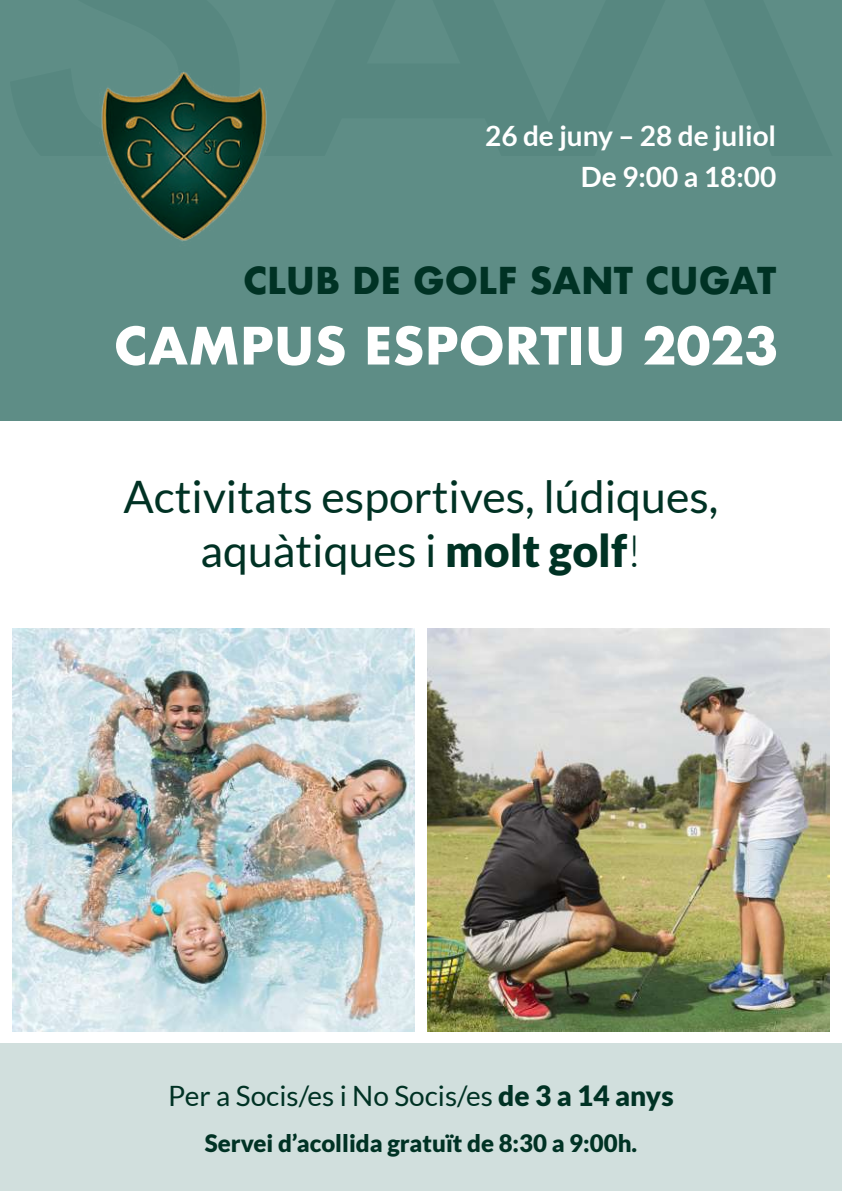
<style>
.page{position:relative;width:842px;height:1191px;background:#fff}
.page>*{position:absolute;margin:0;border:0;box-sizing:border-box;transform-origin:0 0}
.t1{font:700 50px "Futura";color:#fff}
.t2{font:44.8px/53.6px "Lato";color:#003224;text-align:center}
.t3{font:700 36px "Futura";color:#003224}
.t4{font:28px "Lato";color:#003224}
.t5{font:700 28px/40.4px "Lato";color:#fff;text-align:right}
.t6{font:900 24px "Lato";color:#003224}
.s1{font-weight:900}
.s2{font-weight:300}
</style>
<div class="page">
<div style="left:0;top:0;width:842px;height:420px;background:#5e8d86"></div>
<div style="left:0;top:1043px;width:842px;height:148px;background:#d1dfdd"></div>
<img style="left:101px;top:72px;width:166px;height:170px">
<img style="left:12px;top:629px;width:403px;height:402px">
<img style="left:427px;top:629px;width:402px;height:402px">
<hr style="left:841px;top:578px;width:1px;height:72px;background:#195d53">
<p class="t5" style="left:485px;top:116px;width:293px">26 de juny – 28 de juliol<br>De 9:00 a 18:00</p>
<p class="t3" style="left:243px;top:255px;width:535px">CLUB DE GOLF SANT CUGAT</p>
<p class="t1" style="left:114px;top:309px;width:666px">CAMPUS ESPORTIU 2023</p>
<p class="t2" style="left:124px;top:470px;width:596px">Activitats esportives, lúdiques, aquàtiques i <span class="s1">molt golf</span><span class="s2">!</span></p>
<p class="t4" style="left:168px;top:1080px;width:507px">Per a Socis/es i No Socis/es <span class="s1">de 3 a 14 anys</span></p>
<p class="t6" style="left:205px;top:1129px;width:434px">Servei d’acollida gratuït de 8:30 a 9:00h.</p>
</div>
